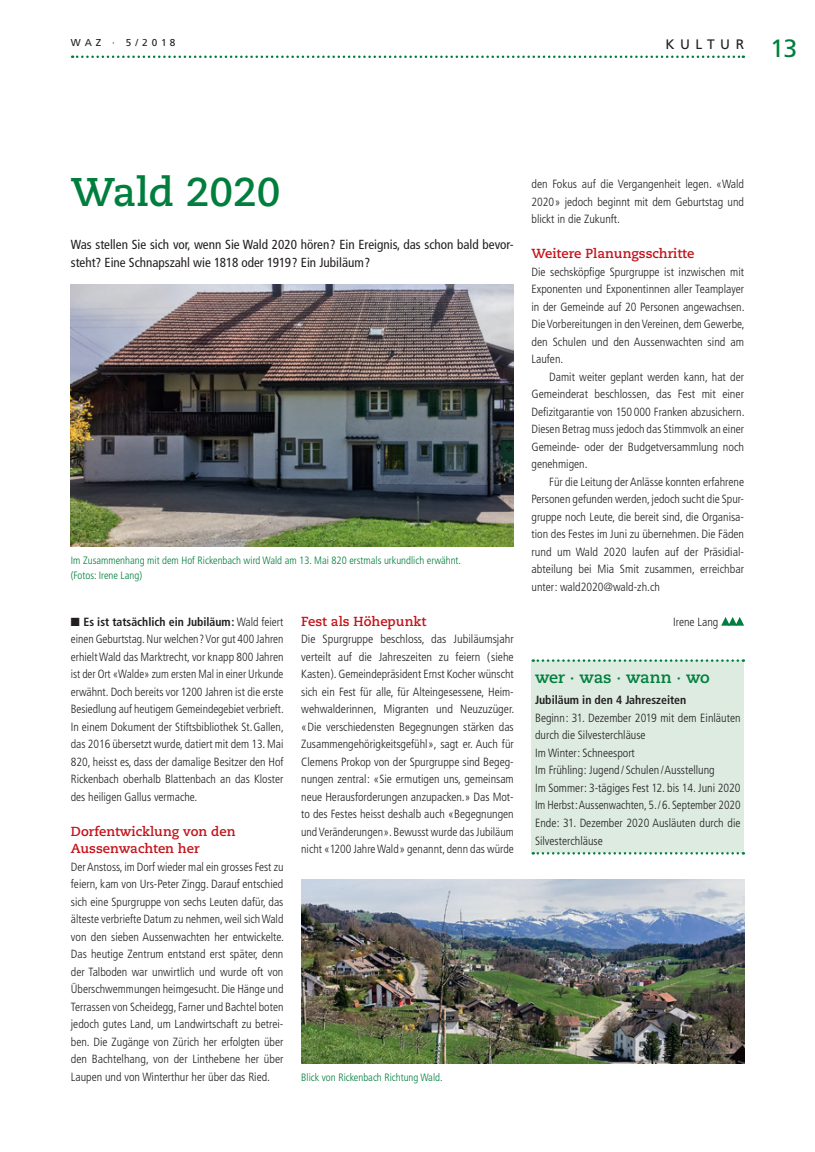
<style>
.page{position:relative;width:815px;height:1152px;background:#fff}
.page>*{position:absolute;margin:0;border:0;box-sizing:border-box;transform-origin:0 0}
.t1{font:700 40px "Caecilia";color:#007e3d}
.t2{font:25px "Frutiger LT Std";color:#007e3d}
.t3{font:700 16.25px "Caecilia";letter-spacing:-.01em;color:#007e3d}
.t4{font:13.75px "Frutiger LT Std";letter-spacing:.4em;color:#231f20}
.t5{font:condensed 13.12px/17.5px "Frutiger LT Std";color:#231f20}
.t6{font:700 13.12px/17.5px "Caecilia";color:#c4121a}
.t7{font:300 condensed 11.88px/17.5px "Frutiger LT Std";color:#231f20;text-align:justify}
.t8{font:700 condensed 11.88px "Frutiger LT Std";color:#231f20}
.t9{font:300 condensed 10.62px/15px "Frutiger LT Std";color:#007e3d}
.t10{font:10px "Frutiger LT Std";letter-spacing:.4em;color:#231f20}
.s1{font-weight:300}
</style>
<div class="page">
<svg style="left:72px;top:56px;width:672px;height:2px"></svg>
<svg style="left:721px;top:617px;width:23px;height:8px"></svg>
<div style="left:531px;top:660px;width:213px;height:193px;background:#ddebe1"></div>
<svg style="left:533px;top:659px;width:211px;height:3px"></svg>
<svg style="left:533px;top:852px;width:211px;height:2px"></svg>
<img style="left:71px;top:284px;width:443px;height:263px">
<img style="left:301px;top:879px;width:443px;height:184px">
<p class="t10" style="left:71px;top:37px;width:106px">WAZ · 5/2018</p>
<p class="t4" style="left:665px;top:36px;width:80px">KULTUR</p>
<h2 class="t2" style="left:770px;top:33px;width:29px">13</h2>
<h1 class="t1" style="left:71px;top:168px;width:211px">Wald 2020</h1>
<p class="t5" style="left:71px;top:236px;width:444px">Was stellen Sie sich vor, wenn Sie Wald 2020 hören? Ein Ereignis, das schon bald bevor&shy;steht? Eine Schnapszahl wie 1818 oder 1919? Ein Jubiläum?</p>
<p class="t9" style="left:71px;top:553px;width:392px">Im Zusammenhang mit dem Hof Rickenbach wird Wald am 13. Mai 820 erstmals urkundlich erwähnt. (Fotos: Irene Lang)</p>
<p class="t7" style="left:531px;top:175px;width:214px">den Fokus auf die Vergangenheit legen. «Wald 2020» jedoch beginnt mit dem Geburtstag und blickt in die Zukunft.</p>
<p class="t6" style="left:531px;top:245px;width:164px">Weitere Planungsschritte</p>
<p class="t7" style="left:531px;top:263px;width:215px">Die sechsköpfige Spurgruppe ist inzwischen mit Exponenten und Exponentinnen aller Teamplayer in der Gemeinde auf 20 Personen angewachsen.<br>Die Vorbereitungen in den Vereinen, dem Gewerbe, den Schulen und den Aussenwachten sind am Laufen.</p>
<p class="t7" style="left:531px;top:368px;width:215px;text-indent:18px">Damit weiter geplant werden kann, hat der Gemeinderat beschlossen, das Fest mit einer Defizitgarantie von 150 000 Franken abzusichern.<br>Diesen Betrag muss jedoch das Stimmvolk an einer Gemeinde- oder der Budgetversammlung noch genehmigen.</p>
<p class="t7" style="left:531px;top:473px;width:214px;text-align:left;text-indent:18px">Für die Leitung der Anlässe konnten erfahrene Personen gefunden werden, jedoch sucht die Spur&shy;gruppe noch Leute, die bereit sind, die Organisa&shy;tion des Festes im Juni zu übernehmen. Die Fäden rund um Wald 2020 laufen auf der Präsidial--- abteilung bei Mia Smit zusammen, erreichbar unter: wald2020@wald-zh.ch</p>
<p class="t6" style="left:301px;top:612px;width:127px">Fest als Höhepunkt</p>
<p class="t7" style="left:301px;top:630px;width:215px">Die Spurgruppe beschloss, das Jubiläumsjahr verteilt auf die Jahreszeiten zu feiern (siehe Kasten). Gemeindepräsident Ernst Kocher wünscht sich ein Fest für alle, für Alteingesessene, Heim&shy;wehwalderinnen, Migranten und Neuzuzüger. «Die verschiedensten Begegnungen stärken das Zusammengehörigkeitsgefühl», sagt er. Auch für Clemens Prokop von der Spurgruppe sind Begeg&shy;nungen zentral: «Sie ermutigen uns, gemeinsam neue Herausforderungen anzupacken.» Das Mot&shy;to des Festes heisst deshalb auch «Begegnungen und Veränderungen». Bewusst wurde das Jubiläum nicht «1200 Jahre Wald» genannt, denn das würde</p>
<p class="t8" style="left:71px;top:614px;width:214px">■ Es ist tatsächlich ein Jubiläum: <span class="s1">Wald feiert</span></p>
<p class="t7" style="left:673px;top:613px;width:47px">Irene Lang</p>
<p class="t7" style="left:71px;top:630px;width:215px">einen Geburtstag. Nur welchen? Vor gut 400 Jahren erhielt Wald das Marktrecht, vor knapp 800 Jahren ist der Ort «Walde» zum ersten Mal in einer Urkunde erwähnt. Doch bereits vor 1200 Jahren ist die erste Besiedlung auf heutigem Gemeindegebiet verbrieft.<br>In einem Dokument der Stiftsbibliothek St.Gallen, das 2016 übersetzt wurde, datiert mit dem 13. Mai 820, heisst es, dass der damalige Besitzer den Hof Rickenbach oberhalb Blattenbach an das Kloster des heiligen Gallus vermache.</p>
<p class="t6" style="left:71px;top:822px;width:166px">Dorfentwicklung von den<br>Aussenwachten her</p>
<p class="t7" style="left:71px;top:858px;width:215px">Der Anstoss, im Dorf wieder mal ein grosses Fest zu feiern, kam von Urs-Peter Zingg. Darauf entschied sich eine Spurgruppe von sechs Leuten dafür, das älteste verbriefte Datum zu nehmen, weil sich Wald von den sieben Aussenwachten her entwickelte.<br>Das heutige Zentrum entstand erst später, denn der Talboden war unwirtlich und wurde oft von Überschwemmungen heimgesucht. Die Hänge und Terrassen von Scheidegg, Farner und Bachtel boten jedoch gutes Land, um Landwirtschaft zu betrei&shy;ben. Die Zugänge von Zürich her erfolgten über den Bachtelhang, von der Linthebene her über Laupen und von Winterthur her über das Ried.</p>
<h3 class="t3" style="left:535px;top:668px;width:176px">wer · was · wann · wo</h3>
<p class="t8" style="left:535px;top:693px;width:153px">Jubiläum in den 4 Jahreszeiten</p>
<p class="t7" style="left:535px;top:709px;width:207px;text-align:left">Beginn: 31. Dezember 2019 mit dem Einläuten durch die Silvesterchläuse<br>Im Winter: Schneesport<br>Im Frühling: Jugend / Schulen /Ausstellung<br>Im Sommer: 3-tägiges Fest 12. bis 14. Juni 2020<br>Im Herbst: Aussenwachten, 5./ 6. September 2020<br>Ende: 31. Dezember 2020 Ausläuten durch die Silvesterchläuse</p>
<p class="t9" style="left:301px;top:1069px;width:143px">Blick von Rickenbach Richtung Wald.</p>
</div>
